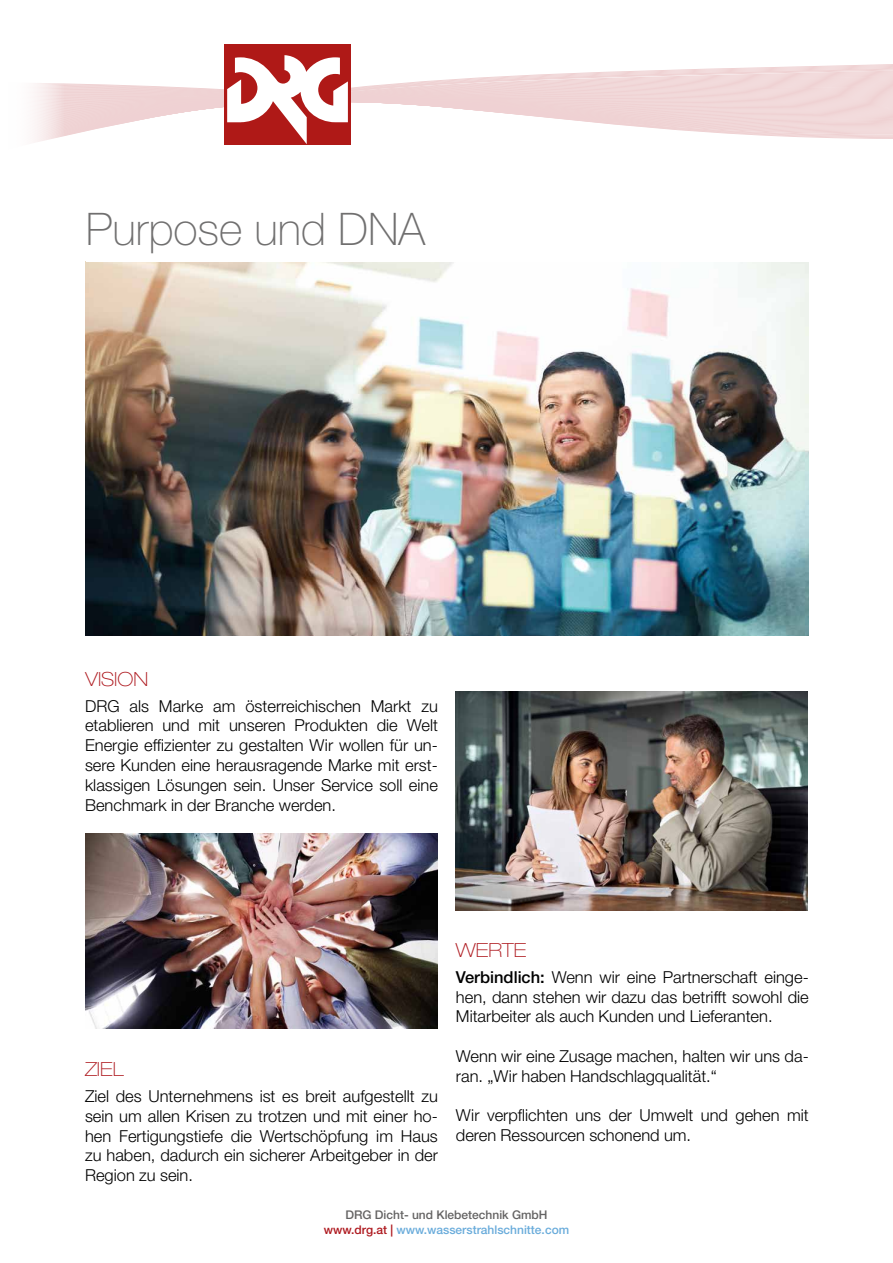
<style>
.page{position:relative;width:893px;height:1263px;background:#fff}
.page>*{position:absolute;margin:0;border:0;box-sizing:border-box;transform-origin:0 0}
.t1{font:100 45px "Helvetica Neue LT Pro";color:#706f6f}
.t2{font:100 expanded 19.5px "Helvetica Neue LT Pro";color:#ae191f}
.t3{font:300 16.5px/19.8px "Helvetica Neue LT Pro";color:#000;text-align:justify}
.t4{font:500 12px/14.4px "Helvetica Neue LT Pro";color:#646363;text-align:center}
.s1{font-weight:500}
.s2{color:#ae191f}
.s3{color:#6aacdb}
</style>
<div class="page">
<div style="left:224px;top:44px;width:127px;height:101px;background:#af1917"></div>
<svg style="left:106px;top:55px;width:787px;height:89px"></svg>
<img style="left:86px;top:262px;width:723px;height:374px">
<img style="left:85px;top:834px;width:352px;height:195px">
<img style="left:456px;top:691px;width:352px;height:219px">
<h1 class="t1" style="left:86px;top:203px;width:341px">Purpose und DNA</h1>
<p class="t2" style="left:85px;top:667px;width:65px">VISION</p>
<p class="t3" style="left:85px;top:695px;width:354px">DRG als Marke am österreichischen Markt zu etablieren und mit unseren Produkten die Welt Energie effizienter zu gestalten Wir wollen für un&shy;sere Kunden eine herausragende Marke mit erst&shy;klassigen Lösungen sein. Unser Service soll eine Benchmark in der Branche werden.</p>
<p class="t2" style="left:85px;top:1057px;width:40px">ZIEL</p>
<p class="t3" style="left:85px;top:1086px;width:354px">Ziel des Unternehmens ist es breit aufgestellt zu sein um allen Krisen zu trotzen und mit einer ho&shy;hen Fertigungstiefe die Wertschöpfung im Haus zu haben, dadurch ein sicherer Arbeitgeber in der Region zu sein.</p>
<p class="t2" style="left:456px;top:938px;width:72px">WERTE</p>
<p class="t3" style="left:456px;top:966px;width:354px"><span class="s1">Verbindlich:</span> Wenn wir eine Partnerschaft einge&shy;hen, dann stehen wir dazu das betrifft sowohl die Mitarbeiter als auch Kunden und Lieferanten.</p>
<p class="t3" style="left:456px;top:1046px;width:354px">Wenn wir eine Zusage machen, halten wir uns da&shy;ran. „Wir haben Handschlagqualität.“</p>
<p class="t3" style="left:456px;top:1105px;width:354px">Wir verpflichten uns der Umwelt und gehen mit deren Ressourcen schonend um.</p>
<p class="t4" style="left:324px;top:1207px;width:247px">DRG Dicht- und Klebetechnik GmbH <span class="s2">www.drg.at |</span> <span class="s3">www.wasserstrahlschnitte.com</span></p>
</div>
